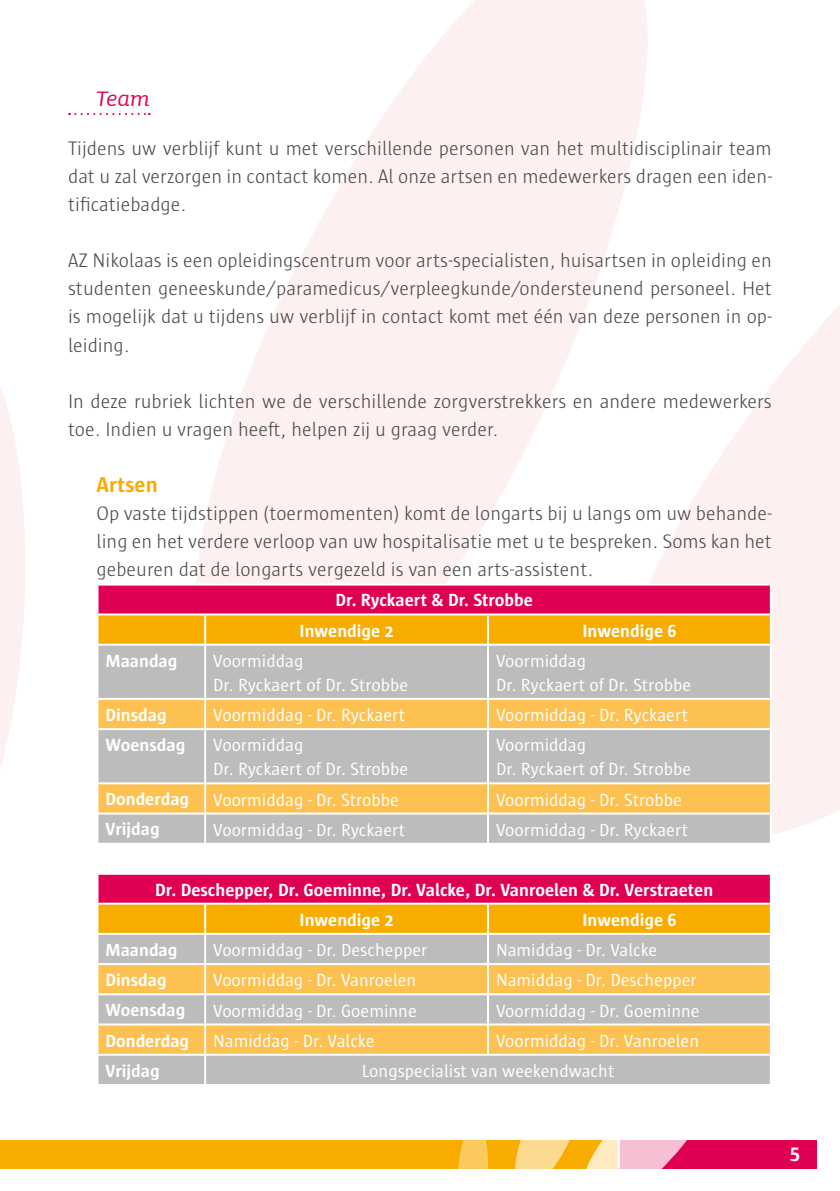
<style>
.page{position:relative;width:840px;height:1191px;background:#fff}
.page>*{position:absolute;margin:0;border:0;box-sizing:border-box;transform-origin:0 0}
.t1{font:italic 28px "Sauna";color:#e00053}
.t2{font:700 22px "Sun";color:#f8ac00}
.t3{font:300 20px/28px "Sun";color:#4a4a49;text-align:justify}
.t4{font:700 20px "Sun";color:#fff}
.t5{font:18px/24px "Sun";color:#fff}
.t6{font:700 18px/30px "Sun";color:#fff}
</style>
<div class="page">
<svg style="left:0;top:387px;width:25px;height:381px"></svg>
<svg style="left:671px;top:306px;width:168px;height:528px;fill:#fdf0f1"></svg>
<svg style="left:197px;top:0;width:474px;height:583px;fill:#fdf0f1"></svg>
<div style="left:618px;top:1140px;width:198px;height:28px;background:#e00053"></div>
<div style="left:0;top:1140px;width:618px;height:28px;background:#f8ac00"></div>
<svg style="left:457px;top:1140px;width:31px;height:29px"></svg>
<svg style="left:514px;top:1140px;width:210px;height:29px"></svg>
<svg style="left:69px;top:113px;width:81px;height:2px"></svg>
<div style="left:97px;top:584px;width:673px;height:30px;background:#e00053"></div>
<div style="left:98px;top:615px;width:671px;height:28px;background:#f8ac00"></div>
<div style="left:98px;top:645px;width:671px;height:197px;background:#bcbcbc"></div>
<div style="left:98px;top:700px;width:671px;height:28px;background:#fcc151"></div>
<div style="left:98px;top:784px;width:671px;height:28px;background:#fcc151"></div>
<hr style="left:96px;top:583px;width:109px;height:2px;background:#fff">
<hr style="left:96px;top:585px;width:2px;height:28px;background:#fff">
<hr style="left:205px;top:583px;width:282px;height:2px;background:#fff">
<hr style="left:487px;top:583px;width:284px;height:2px;background:#fff">
<hr style="left:769px;top:585px;width:2px;height:28px;background:#fff">
<hr style="left:96px;top:613px;width:109px;height:2px;background:#fff">
<hr style="left:205px;top:613px;width:282px;height:2px;background:#fff">
<hr style="left:204px;top:615px;width:2px;height:28px;background:#fff">
<hr style="left:487px;top:613px;width:284px;height:2px;background:#fff">
<hr style="left:486px;top:615px;width:2px;height:28px;background:#fff">
<hr style="left:769px;top:615px;width:2px;height:28px;background:#fff">
<hr style="left:204px;top:645px;width:2px;height:53px;background:#fff">
<hr style="left:487px;top:643px;width:284px;height:2px;background:#fff">
<hr style="left:486px;top:645px;width:2px;height:53px;background:#fff">
<hr style="left:769px;top:645px;width:2px;height:53px;background:#fff">
<hr style="left:96px;top:698px;width:109px;height:2px;background:#fff">
<hr style="left:205px;top:698px;width:282px;height:2px;background:#fff">
<hr style="left:204px;top:700px;width:2px;height:28px;background:#fff">
<hr style="left:487px;top:698px;width:284px;height:2px;background:#fff">
<hr style="left:486px;top:700px;width:2px;height:28px;background:#fff">
<hr style="left:769px;top:700px;width:2px;height:28px;background:#fff">
<hr style="left:96px;top:728px;width:109px;height:2px;background:#fff">
<hr style="left:205px;top:728px;width:282px;height:2px;background:#fff">
<hr style="left:204px;top:730px;width:2px;height:52px;background:#fff">
<hr style="left:487px;top:728px;width:284px;height:2px;background:#fff">
<hr style="left:486px;top:730px;width:2px;height:52px;background:#fff">
<hr style="left:769px;top:730px;width:2px;height:52px;background:#fff">
<hr style="left:96px;top:782px;width:109px;height:2px;background:#fff">
<hr style="left:205px;top:782px;width:282px;height:2px;background:#fff">
<hr style="left:204px;top:784px;width:2px;height:28px;background:#fff">
<hr style="left:487px;top:782px;width:284px;height:2px;background:#fff">
<hr style="left:486px;top:784px;width:2px;height:28px;background:#fff">
<hr style="left:769px;top:784px;width:2px;height:28px;background:#fff">
<hr style="left:96px;top:812px;width:109px;height:2px;background:#fff">
<hr style="left:205px;top:812px;width:282px;height:2px;background:#fff">
<hr style="left:204px;top:814px;width:2px;height:28px;background:#fff">
<hr style="left:487px;top:812px;width:284px;height:2px;background:#fff">
<hr style="left:486px;top:814px;width:2px;height:28px;background:#fff">
<hr style="left:769px;top:814px;width:2px;height:28px;background:#fff">
<div style="left:97px;top:873px;width:673px;height:30px;background:#e00053"></div>
<svg style="left:98px;top:904px;width:671px;height:29px"></svg>
<div style="left:98px;top:935px;width:671px;height:149px;background:#bcbcbc"></div>
<svg style="left:98px;top:965px;width:671px;height:88px;fill:#fcc151"></svg>
<hr style="left:96px;top:872px;width:109px;height:2px;background:#fff">
<hr style="left:96px;top:874px;width:2px;height:28px;background:#fff">
<hr style="left:205px;top:872px;width:282px;height:2px;background:#fff">
<hr style="left:487px;top:872px;width:284px;height:2px;background:#fff">
<hr style="left:769px;top:874px;width:2px;height:28px;background:#fff">
<hr style="left:96px;top:902px;width:109px;height:2px;background:#fff">
<hr style="left:205px;top:902px;width:282px;height:2px;background:#fff">
<hr style="left:204px;top:904px;width:2px;height:29px;background:#fff">
<hr style="left:487px;top:902px;width:284px;height:2px;background:#fff">
<hr style="left:486px;top:904px;width:2px;height:29px;background:#fff">
<hr style="left:204px;top:935px;width:2px;height:28px;background:#fff">
<hr style="left:486px;top:935px;width:2px;height:28px;background:#fff">
<hr style="left:96px;top:963px;width:109px;height:2px;background:#fff">
<hr style="left:205px;top:963px;width:282px;height:2px;background:#fff">
<hr style="left:204px;top:965px;width:2px;height:28px;background:#fff">
<hr style="left:487px;top:963px;width:284px;height:2px;background:#fff">
<hr style="left:486px;top:965px;width:2px;height:28px;background:#fff">
<hr style="left:96px;top:993px;width:109px;height:2px;background:#fff">
<hr style="left:205px;top:993px;width:282px;height:2px;background:#fff">
<hr style="left:204px;top:995px;width:2px;height:28px;background:#fff">
<hr style="left:487px;top:993px;width:284px;height:2px;background:#fff">
<hr style="left:486px;top:995px;width:2px;height:28px;background:#fff">
<hr style="left:96px;top:1023px;width:109px;height:2px;background:#fff">
<hr style="left:205px;top:1023px;width:282px;height:2px;background:#fff">
<hr style="left:204px;top:1025px;width:2px;height:28px;background:#fff">
<hr style="left:487px;top:1023px;width:284px;height:2px;background:#fff">
<hr style="left:486px;top:1025px;width:2px;height:28px;background:#fff">
<hr style="left:96px;top:1053px;width:109px;height:2px;background:#fff">
<hr style="left:205px;top:1053px;width:282px;height:2px;background:#fff">
<hr style="left:204px;top:1055px;width:2px;height:29px;background:#fff">
<hr style="left:487px;top:1053px;width:284px;height:2px;background:#fff">
<h1 class="t1" style="left:96px;top:80px;width:55px">Team</h1>
<p class="t3" style="left:68px;top:135px;width:705px">Tijdens uw verblijf kunt u met verschillende personen van het multidisciplinair team dat u zal verzorgen in contact komen. Al onze artsen en medewerkers dragen een iden&shy;tificatiebadge.</p>
<p class="t3" style="left:68px;top:247px;width:704px">AZ Nikolaas is een opleidingscentrum voor arts-specialisten, huisartsen in opleiding en studenten geneeskunde/paramedicus/verpleegkunde/ondersteunend personeel. Het is mogelijk dat u tijdens uw verblijf in contact komt met één van deze personen in op&shy;leiding.</p>
<p class="t3" style="left:68px;top:387px;width:704px">In deze rubriek lichten we de verschillende zorgverstrekkers en andere medewerkers toe. Indien u vragen heeft, helpen zij u graag verder.</p>
<p class="t2" style="left:96px;top:472px;width:63px">Artsen</p>
<p class="t3" style="left:96px;top:499px;width:676px">Op vaste tijdstippen (toermomenten) komt de longarts bij u langs om uw behande&shy;ling en het verdere verloop van uw hospitalisatie met u te bespreken. Soms kan het gebeuren dat de longarts vergezeld is van een arts-assistent.</p>
<p class="t6" style="left:299px;top:585px;width:235px;text-indent:36px">Dr. Ryckaert &amp; Dr. Strobbe<br>Inwendige 2</p>
<p class="t6" style="left:582px;top:615px;width:95px">Inwendige 6</p>
<p class="t6" style="left:105px;top:645px;width:73px">Maandag</p>
<p class="t5" style="left:213px;top:649px;width:196px">Voormiddag<br>Dr. Ryckaert of Dr. Strobbe</p>
<p class="t5" style="left:496px;top:649px;width:196px">Voormiddag<br>Dr. Ryckaert of Dr. Strobbe</p>
<p class="t6" style="left:105px;top:700px;width:63px">Dinsdag</p>
<p class="t5" style="left:213px;top:703px;width:193px">Voormiddag - Dr. Ryckaert</p>
<p class="t5" style="left:496px;top:703px;width:193px">Voormiddag - Dr. Ryckaert</p>
<p class="t6" style="left:105px;top:730px;width:81px">Woensdag</p>
<p class="t5" style="left:213px;top:733px;width:196px">Voormiddag<br>Dr. Ryckaert of Dr. Strobbe</p>
<p class="t5" style="left:496px;top:733px;width:196px">Voormiddag<br>Dr. Ryckaert of Dr. Strobbe</p>
<p class="t6" style="left:105px;top:784px;width:85px">Donderdag</p>
<p class="t5" style="left:213px;top:787px;width:187px">Voormiddag - Dr. Strobbe</p>
<p class="t5" style="left:496px;top:787px;width:187px">Voormiddag - Dr. Strobbe</p>
<p class="t6" style="left:105px;top:814px;width:56px">Vrijdag</p>
<p class="t5" style="left:213px;top:818px;width:193px">Voormiddag - Dr. Ryckaert</p>
<p class="t5" style="left:496px;top:818px;width:193px">Voormiddag - Dr. Ryckaert</p>
<p class="t6" style="left:299px;top:874px;width:415px;text-indent:-144px">Dr. Deschepper, Dr. Goeminne, Dr. Valcke, Dr. Vanroelen &amp; Dr. Verstraeten<br>Inwendige 2</p>
<p class="t6" style="left:582px;top:904px;width:95px">Inwendige 6</p>
<p class="t6" style="left:105px;top:935px;width:73px">Maandag</p>
<p class="t5" style="left:213px;top:938px;width:216px">Voormiddag - Dr. Deschepper</p>
<p class="t5" style="left:495px;top:938px;width:163px">Namiddag - Dr. Valcke</p>
<p class="t6" style="left:105px;top:965px;width:63px">Dinsdag</p>
<p class="t5" style="left:213px;top:968px;width:204px">Voormiddag - Dr. Vanroelen</p>
<p class="t5" style="left:495px;top:968px;width:202px">Namiddag - Dr. Deschepper</p>
<p class="t6" style="left:105px;top:995px;width:81px">Woensdag</p>
<p class="t5" style="left:213px;top:998px;width:205px">Voormiddag - Dr. Goeminne</p>
<p class="t5" style="left:495px;top:998px;width:205px">Voormiddag - Dr. Goeminne</p>
<p class="t6" style="left:105px;top:1025px;width:85px">Donderdag</p>
<p class="t5" style="left:213px;top:1028px;width:163px">Namiddag - Dr. Valcke</p>
<p class="t5" style="left:495px;top:1028px;width:204px">Voormiddag - Dr. Vanroelen</p>
<p class="t6" style="left:105px;top:1055px;width:56px">Vrijdag</p>
<p class="t5" style="left:361px;top:1059px;width:254px">Longspecialist van weekendwacht</p>
<p class="t4" style="left:789px;top:1141px;width:11px">5</p>
</div>
